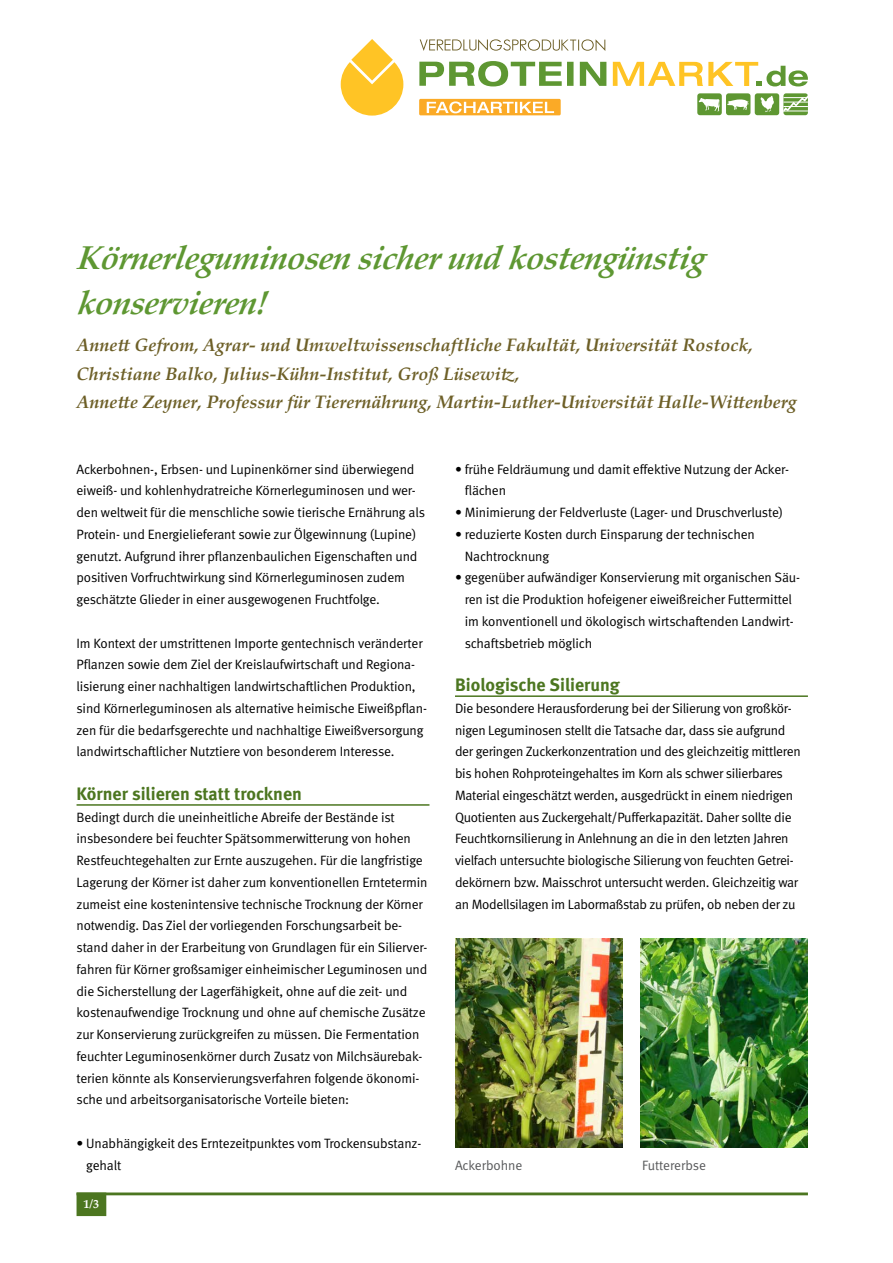
<style>
.page{position:relative;width:893px;height:1263px;background:#fff}
.page>*{position:absolute;margin:0;border:0;box-sizing:border-box;transform-origin:0 0}
.t1{font:italic 700 33px/45px "Palatino Linotype";color:#5e9732}
.t2{font:italic 700 18px/28.5px "Palatino Linotype";color:#6d5f27}
.t3{font:18px "Meta Bold LF";letter-spacing:.005em;color:#4c7620}
.t4{font:13.5px/21.8px "Meta Normal LF";letter-spacing:-.01em;color:#000}
.t5{font:13.5px "Meta Normal LF";letter-spacing:-.005em;color:#58595b}
.t6{font:700 12px "Palatino Linotype";color:#fff}
</style>
<div class="page">
<hr style="left:77px;top:804px;width:352px;height:2px;background:#4c7620">
<hr style="left:455px;top:695px;width:353px;height:2px;background:#4c7620">
<hr style="left:77px;top:1192px;width:731px;height:3px;background:#4c7620">
<div style="left:77px;top:1192px;width:29px;height:24px;background:#4c7620;border:2px solid #4c7620"></div>
<svg style="left:419px;top:61px;width:143px;height:25px"></svg>
<div style="left:567px;top:62px;width:7px;height:24px;background:#5e9732"></div>
<svg style="left:580px;top:62px;width:26px;height:24px"></svg>
<svg style="left:341px;top:39px;width:62px;height:77px"></svg>
<svg style="left:420px;top:39px;width:185px;height:12px"></svg>
<div style="left:726px;top:93px;width:24px;height:22px;background:#5e9732;border-radius:3px"></div>
<svg style="left:727px;top:99px;width:21px;height:11px"></svg>
<div style="left:697px;top:93px;width:25px;height:22px;background:#5e9732;border-radius:3px"></div>
<svg style="left:699px;top:98px;width:21px;height:13px"></svg>
<div style="left:755px;top:93px;width:24px;height:22px;background:#5e9732;border-radius:3px"></div>
<svg style="left:760px;top:95px;width:14px;height:17px"></svg>
<div style="left:783px;top:93px;width:25px;height:22px;background:#5e9732;border-radius:3px"></div>
<svg style="left:783px;top:93px;width:25px;height:21px"></svg>
<svg style="left:613px;top:62px;width:195px;height:24px"></svg>
<div style="left:419px;top:99px;width:142px;height:16px;background:#fbaa26;border-radius:2px"></div>
<svg style="left:427px;top:101px;width:127px;height:12px"></svg>
<img style="left:455px;top:938px;width:167px;height:210px">
<img style="left:640px;top:938px;width:168px;height:210px">
<h1 class="t1" style="left:77px;top:234px;width:630px">Körnerleguminosen sicherund kostengünstig konservieren!</h1>
<p class="t2" style="left:77px;top:330px;width:722px">Annett Gefrom, Agrar- und Umweltwissenschaftliche Fakultät, Universität Rostock,<br>Christiane Balko, Julius-Kühn-Institut, Groß Lüsewitz,<br>Annette Zeyner, Professur für Tierernährung, Martin-Luther-Universität Halle-Wittenberg</p>
<p class="t4" style="left:77px;top:458px;width:350px">Ackerbohnen-, Erbsen- und Lupinenkörner sind überwiegend eiweiß- und kohlenhydratreiche Körnerleguminosen und wer&shy;den weltweit für die menschliche sowie tierische Ernährung als Protein- und Energielieferant sowie zur Ölgewinnung (Lupine) genutzt. Aufgrund ihrer pflanzenbaulichen Eigenschaften und positiven Vorfruchtwirkung sind Körnerleguminosen zudem geschätzte Glieder in einer ausgewogenen Fruchtfolge.</p>
<p class="t4" style="left:77px;top:632px;width:352px">Im Kontext der umstrittenen Importe gentechnisch veränderter Pflanzen sowie dem Ziel der Kreislaufwirtschaft und Regiona&shy;lisierung einer nachhaltigen landwirtschaftlichen Produktion, sind Körnerleguminosen als alternative heimische Eiweißpflan&shy;zen für die bedarfsgerechte und nachhaltige Eiweißversorgung landwirtschaftlicher Nutztiere von besonderem Interesse.</p>
<h2 class="t3" style="left:77px;top:783px;width:227px">Körner silieren statt trocknen</h2>
<p class="t4" style="left:77px;top:806px;width:353px">Bedingt durch die uneinheitliche Abreife der Bestände ist insbesondere bei feuchter Spätsommerwitterung von hohen Restfeuchtegehalten zur Ernte auszugehen. Für die langfristige Lagerung der Körner ist daher zum konventionellen Erntetermin zumeist eine kostenintensive technische Trocknung der Körner notwendig. Das Ziel der vorliegenden Forschungsarbeit be&shy;stand daher in der Erarbeitung von Grundlagen für ein Silierver&shy;fahren für Körner großsamiger einheimischer Leguminosen und die Sicherstellung der Lagerfähigkeit, ohne auf die zeit- und kostenaufwendige Trocknung und ohne auf chemische Zusätze zur Konservierung zurückgreifen zu müssen. Die Fermentation feuchter Leguminosenkörner durch Zusatz von Milchsäurebak&shy;terien könnte als Konservierungsverfahren folgende ökonomi&shy;sche und arbeitsorganisatorische Vorteile bieten:</p>
<p class="t4" style="left:86px;top:1132px;width:336px;text-indent:-10px">• Unabhängigkeit des Erntezeitpunktes vom Trockensubstanz&shy;gehalt</p>
<p class="t6" style="left:84px;top:1195px;width:17px">1/3</p>
<p class="t4" style="left:465px;top:458px;width:324px;text-indent:-10px">• frühe Feldräumung und damit effektive Nutzung der Acker&shy;flächen</p>
<p class="t4" style="left:455px;top:501px;width:330px">• Minimierung der Feldverluste (Lager- und Druschverluste)</p>
<p class="t4" style="left:465px;top:523px;width:292px;text-indent:-10px">• reduzierte Kosten durch Einsparung der technischen<br>Nachtrocknung</p>
<p class="t4" style="left:465px;top:567px;width:337px;text-indent:-10px">• gegenüber aufwändiger Konservierung mit organischen Säu&shy;ren ist die Produktion hofeigener eiweißreicher Futtermittel im konventionell und ökologisch wirtschaftenden Landwirt&shy;schaftsbetrieb möglich</p>
<h2 class="t3" style="left:455px;top:674px;width:166px">Biologische Silierung</h2>
<p class="t4" style="left:455px;top:697px;width:347px">Die besondere Herausforderung bei der Silierung von großkör&shy;nigen Leguminosen stellt die Tatsache dar, dass sie aufgrund der geringen Zuckerkonzentration und des gleichzeitig mittleren bis hohen Rohproteingehaltes im Korn als schwer silierbares Material eingeschätzt werden, ausgedrückt in einem niedrigen Quotienten aus Zuckergehalt/Pufferkapazität. Daher sollte die Feuchtkornsilierung in Anlehnung an die in den letzten Jahren vielfach untersuchte biologische Silierung von feuchten Getrei&shy;dekörnern bzw. Maisschrot untersucht werden. Gleichzeitig war an Modellsilagen im Labormaßstab zu prüfen, ob neben der zu</p>
<p class="t5" style="left:455px;top:1157px;width:69px">Ackerbohne</p>
<p class="t5" style="left:642px;top:1157px;width:65px">Futtererbse</p>
</div>
